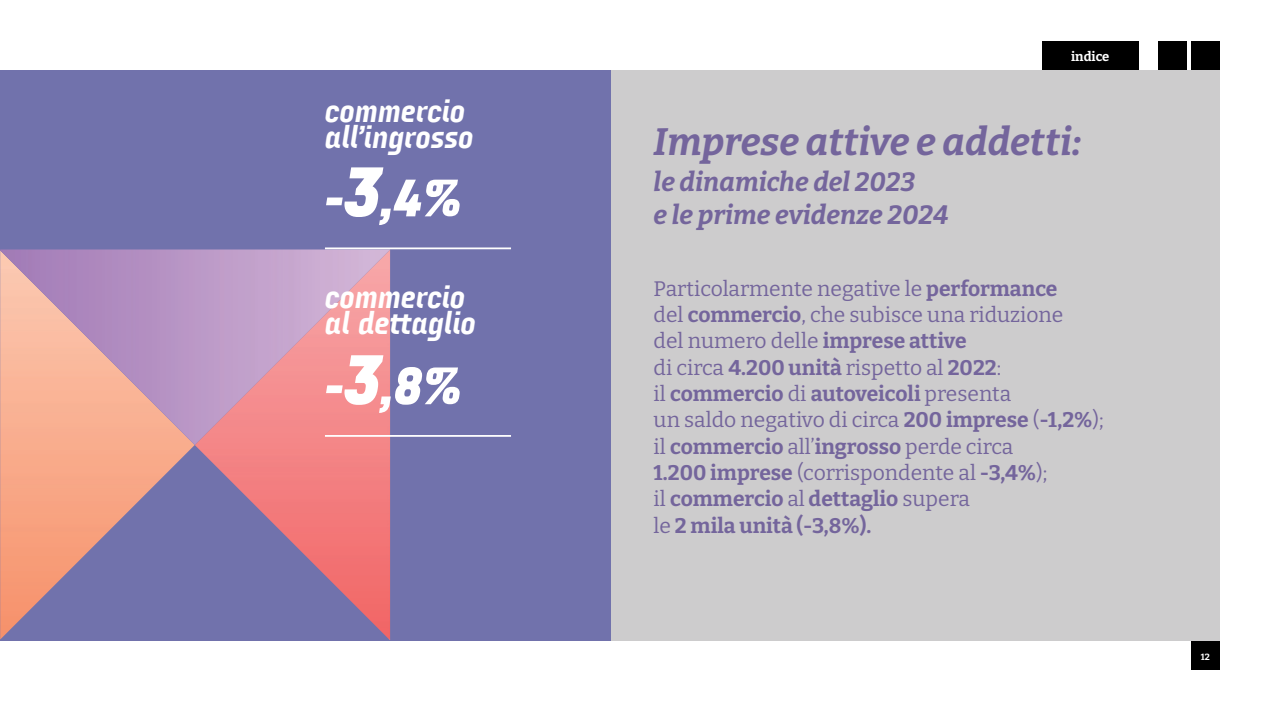
<style>
.page{position:relative;width:1263px;height:723px;background:#fff}
.page>*{position:absolute;margin:0;border:0;box-sizing:border-box;transform-origin:0 0}
.t1{font:53.7px "Audimat 3000 Gras Italique";color:#fff}
.t2{font:italic 700 38.1px "Bitter";color:#74659c}
.t3{font:32.25px/26px "Audimat 3000 Mi gras Italique";color:#fff}
.t4{font:italic 700 26.25px "Bitter";color:#74659c}
.t5{font:21px/26.2px "Bitter";color:#74659c}
.t6{font:700 13.05px "Bitter";color:#fff}
.t7{font:700 9px "Bitter";color:#fff}
.s1{font-size:71.55px}
.s2{font-weight:700}
</style>
<div class="page">
<div style="left:1042px;top:42px;width:97px;height:28px;background:#000"></div>
<div style="left:1191px;top:42px;width:29px;height:28px;background:#000"></div>
<div style="left:1191px;top:642px;width:29px;height:28px;background:#000"></div>
<div style="left:1158px;top:42px;width:29px;height:28px;background:#000"></div>
<div style="left:609px;top:70px;width:611px;height:571px;background:#cdcccd"></div>
<div style="left:0;top:70px;width:610px;height:571px;background:#7172ac"></div>
<img style="left:0;top:445px;width:390px;height:195px">
<img style="left:0;top:249px;width:390px;height:196px">
<hr style="left:325px;top:247px;width:186px;height:2px;background:#fff">
<hr style="left:325px;top:435px;width:186px;height:2px;background:#fff">
<h3 class="t3" style="left:325px;top:98px;width:150px">commercio all’ingrosso</h3>
<h1 class="t1" style="left:325px;top:166px;width:138px">-<span class="s1">3</span>,4%</h1>
<h3 class="t3" style="left:325px;top:283px;width:152px">commercio al dettaglio</h3>
<h1 class="t1" style="left:325px;top:353px;width:138px">-<span class="s1">3</span>,8%</h1>
<p class="t6" style="left:1071px;top:46px;width:40px">indice</p>
<h2 class="t2" style="left:654px;top:111px;width:429px">Imprese attive e addetti:</h2>
<p class="t4" style="left:654px;top:160px;width:263px">le dinamiche del 2023</p>
<p class="t4" style="left:654px;top:193px;width:296px">e le prime evidenze 2024</p>
<p class="t5" style="left:654px;top:274px;width:452px">Particolarmente negative le <span class="s2">performance<br></span>del <span class="s2">commercio</span>, che subisce una riduzione<br>del numero delle <span class="s2">imprese attive<br></span>di circa <span class="s2">4.200 unità</span> rispetto al <span class="s2">2022</span>:<br>il <span class="s2">commercio</span> di <span class="s2">autoveicoli</span> presenta<br>un saldo negativo di circa <span class="s2">200 imprese</span> (<span class="s2">-1,2%</span>); il <span class="s2">commercio</span> all’<span class="s2">ingrosso</span> perde circa<br><span class="s2">1.200 imprese</span> (corrispondente al <span class="s2">-3,4%</span>);<br>il <span class="s2">commercio</span> al <span class="s2">dettaglio</span> supera<br>le <span class="s2">2 mila unità (-3,8%).</span></p>
<p class="t7" style="left:1201px;top:649px;width:10px">12</p>
</div>
